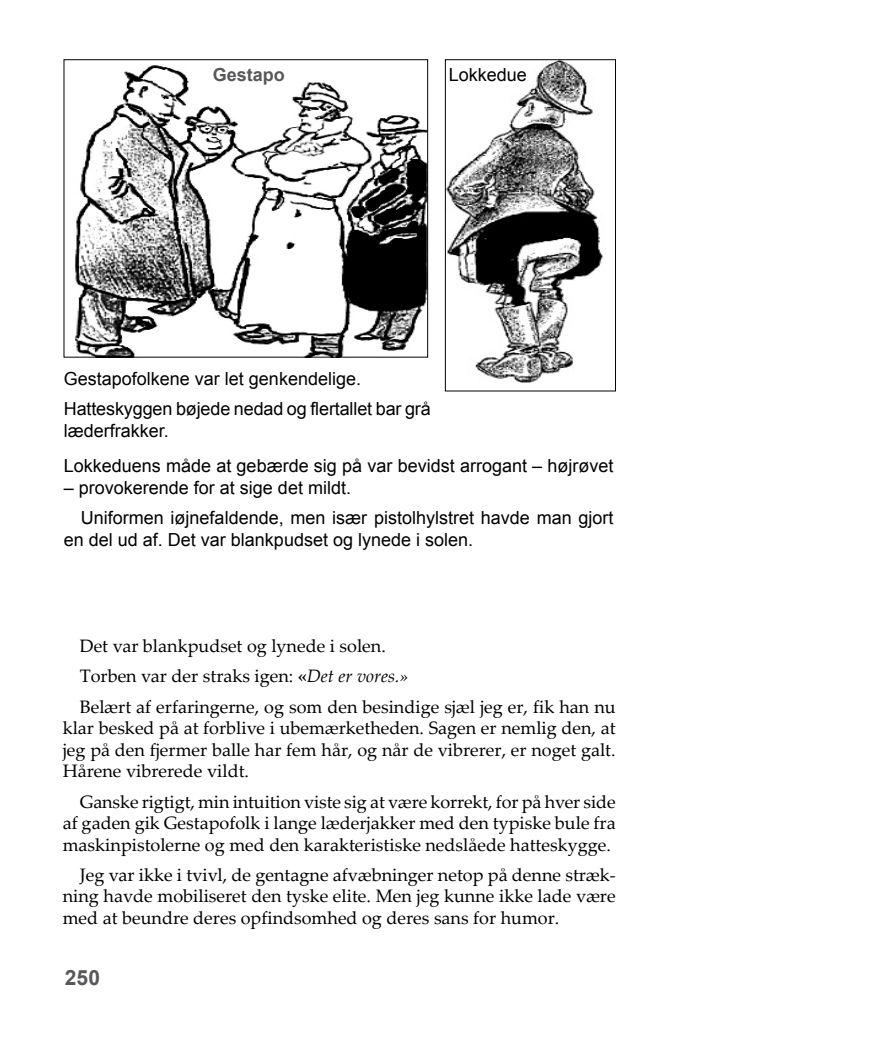
<style>
.page{position:relative;width:889px;height:1063px;background:#fff}
.page>*{position:absolute;margin:0;border:0;box-sizing:border-box;transform-origin:0 0}
.t1{font:700 21px "Arial";color:#58585a}
.t2{font:18px/21.6px "Palatino Linotype";color:#000;text-align:justify}
.t3{font:18px/30.2px "Arial";color:#000}
.t4{font:700 18px "Arial";color:#58585a}
.s1{font-weight:700}
.s2{font-style:italic}
</style>
<div class="page">
<img style="left:447px;top:62px;width:156px;height:321px">
<div style="left:445px;top:60px;width:170px;height:331px;border:1px solid #000"></div>
<img style="left:74px;top:65px;width:352px;height:290px">
<div style="left:64px;top:60px;width:364px;height:297px;border:1px solid #000"></div>
<p class="t4" style="left:213px;top:62px;width:74px">Gestapo</p>
<p class="t3" style="left:449px;top:60px;width:80px">Lokkedue</p>
<p class="t3" style="left:64px;top:364px;width:368px">Gestapofolkene var let genkendelige.<br>Hatteskyggen bøjede nedad og flertallet bar grå</p>
<p class="t3" style="left:64px;top:416px;width:107px">læderfrakker.</p>
<p class="t3" style="left:64px;top:451px;width:551px">Lokkeduens måde at gebærde sig på var bevidst arrogant – højrøvet</p>
<p class="t3" style="left:81px;top:473px;width:534px;text-indent:-17px">– provokerende for at sige det mildt.<br>Uniformen iøjnefaldende, men især pistolhylstret havde man gjort</p>
<p class="t3" style="left:64px;top:524px;width:411px">en del ud af. Det var blankpudset og lynede i solen.</p>
<p class="t2" style="left:80px;top:630px;width:537px;line-height:30.2px;text-align:left">Det var blankpudset og lynede i solen.<br>Torben var der straks igen: <span class="s1">«</span><span class="s2">Det er vores.»<br></span>Belært af erfaringerne, og som den besindige sjæl jeg er, fik han nu</p>
<p class="t2" style="left:63px;top:717px;width:554px">klar besked på at forblive i ubemærketheden. Sagen er nemlig den, at jeg på den fjermer balle har fem hår, og når de vibrerer, er noget galt.<br>Hårene vibrerede vildt.</p>
<p class="t2" style="left:63px;top:790px;width:554px;text-indent:17px">Ganske rigtigt, min intuition viste sig at være korrekt, for på hver side af gaden gik Gestapofolk i lange læderjakker med den typiske bule fra maskinpistolerne og med den karakteristiske nedslåede hatteskygge.</p>
<p class="t2" style="left:63px;top:863px;width:554px;text-indent:17px">Jeg var ikke i tvivl, de gentagne afvæbninger netop på denne stræk&shy;ning havde mobiliseret den tyske elite. Men jeg kunne ikke lade være med at beundre deres opfindsomhed og deres sans for humor.</p>
<p class="t1" style="left:65px;top:963px;width:37px">250</p>
</div>
